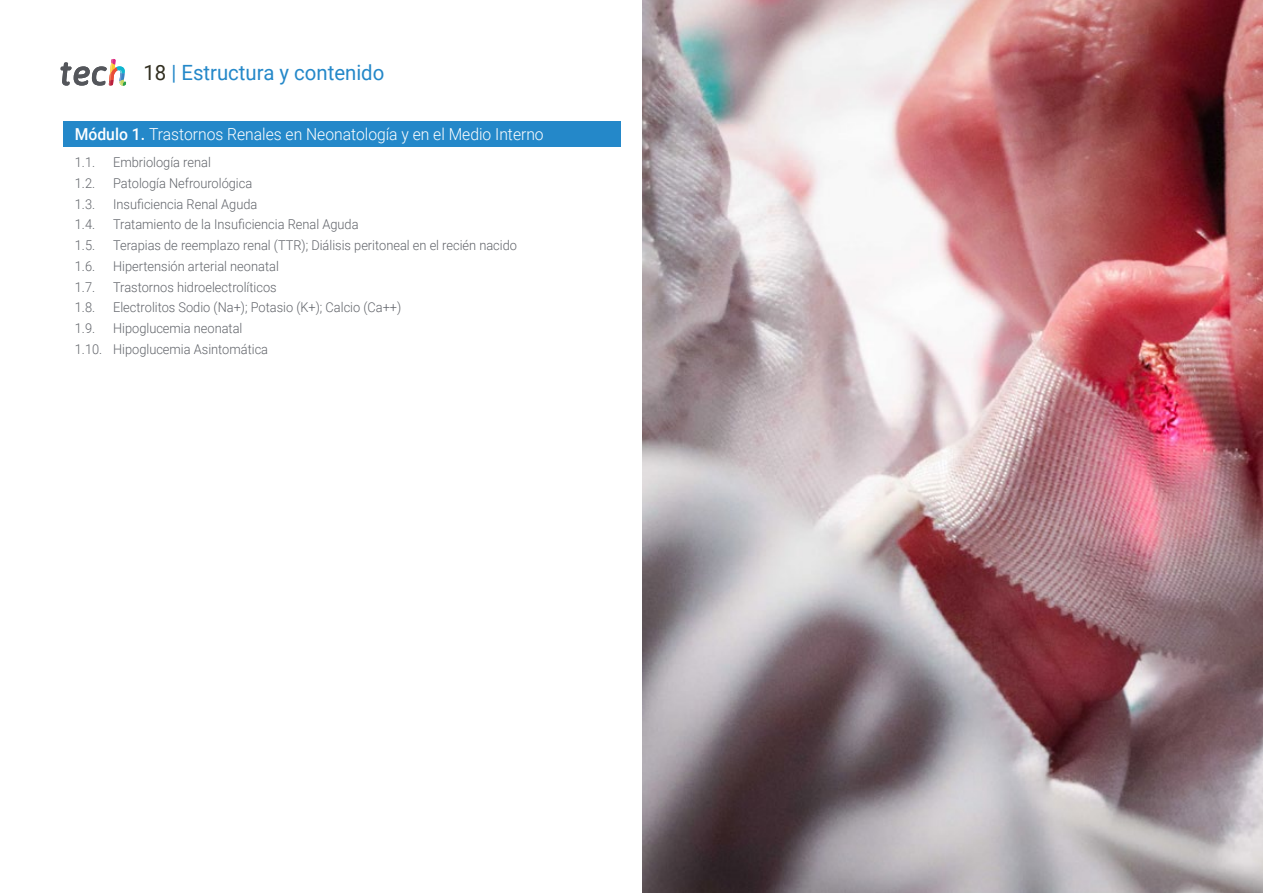
<style>
.page{position:relative;width:1263px;height:893px;background:#fff}
.page>*{position:absolute;margin:0;border:0;box-sizing:border-box;transform-origin:0 0}
.t1{font:21px "Roboto";color:#2488c9}
.t2{font:300 16.5px "Roboto";color:#fff;scale:.95 1}
.t3{font:300 13.5px/20.7px "Roboto";color:#61646a;scale:.95 1}
.s1{color:#312e20}
.s2{font-weight:500}
</style>
<div class="page">
<img style="left:642px;top:0;width:621px;height:893px">
<div style="left:64px;top:121px;width:557px;height:25px;background:#2488c9"></div>
<svg style="left:61px;top:59px;width:65px;height:27px"></svg>
<h1 class="t1" style="left:144px;top:57px;width:242px"><span class="s1">18</span> | Estructura y contenido</h1>
<p class="t2" style="left:75px;top:123px;width:495px"><span class="s2">Módulo 1.</span> Trastornos Renales en Neonatología y en el Medio Interno</p>
<p class="t3" style="left:75px;top:151px;width:23px">1.1.</p>
<p class="t3" style="left:113px;top:151px;width:104px">Embriología renal</p>
<p class="t3" style="left:75px;top:172px;width:23px">1.2.</p>
<p class="t3" style="left:113px;top:172px;width:148px">Patología Nefrourológica</p>
<p class="t3" style="left:75px;top:193px;width:23px">1.3.</p>
<p class="t3" style="left:113px;top:193px;width:153px">Insuficiencia Renal Aguda</p>
<p class="t3" style="left:75px;top:214px;width:23px">1.4.</p>
<p class="t3" style="left:113px;top:214px;width:260px">Tratamiento de la Insuficiencia Renal Aguda</p>
<p class="t3" style="left:75px;top:234px;width:23px">1.5.</p>
<p class="t3" style="left:113px;top:234px;width:427px">Terapias de reemplazo renal (TTR); Diálisis peritoneal en el recién nacido</p>
<p class="t3" style="left:75px;top:255px;width:23px">1.6.</p>
<p class="t3" style="left:113px;top:255px;width:176px">Hipertensión arterial neonatal</p>
<p class="t3" style="left:75px;top:276px;width:23px">1.7.</p>
<p class="t3" style="left:113px;top:276px;width:174px">Trastornos hidroelectrolíticos</p>
<p class="t3" style="left:75px;top:297px;width:23px">1.8.</p>
<p class="t3" style="left:113px;top:297px;width:305px">Electrolitos Sodio (Na+); Potasio (K+); Calcio (Ca++)</p>
<p class="t3" style="left:75px;top:317px;width:23px">1.9.</p>
<p class="t3" style="left:75px;top:317px;width:205px;text-indent:38px">Hipoglucemia neonatal<br>1.10. Hipoglucemia Asintomática</p>
</div>
